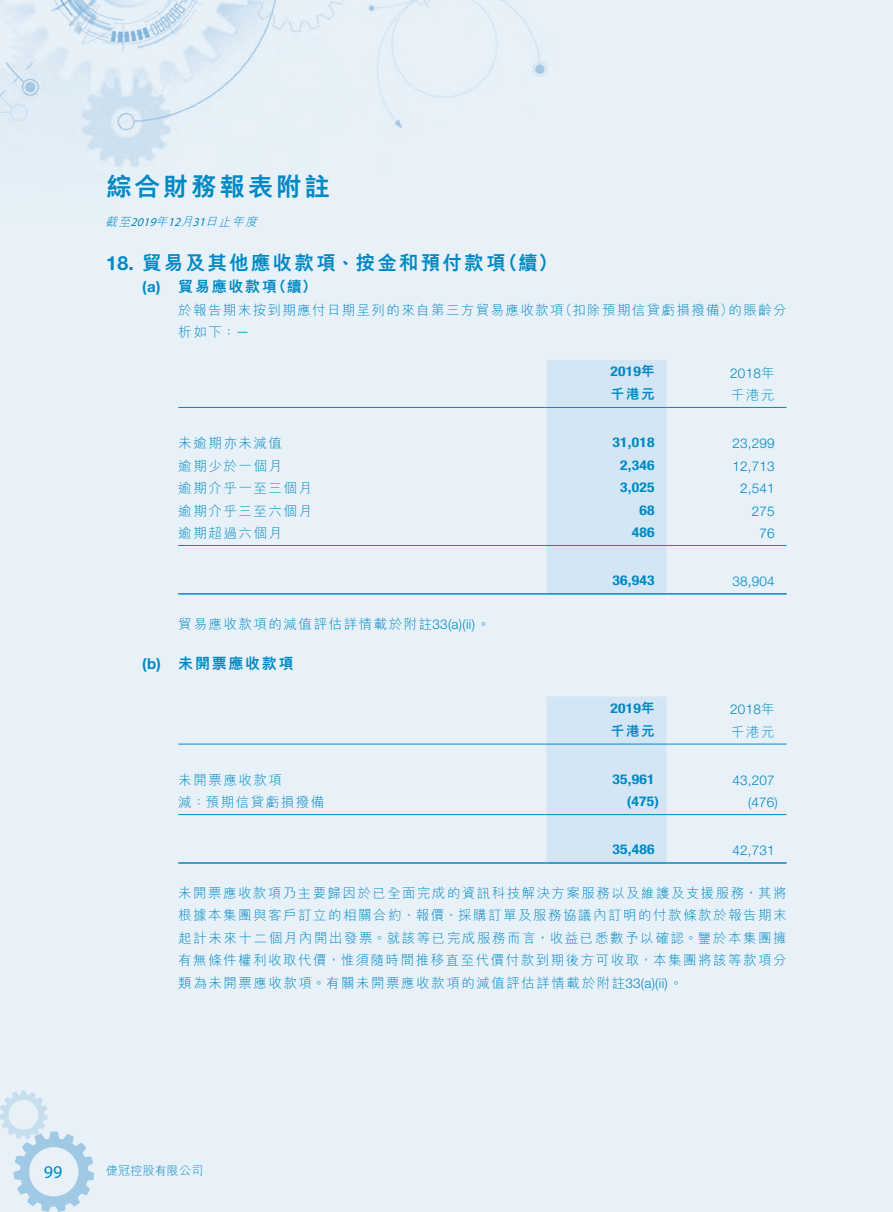
<style>
.page{position:relative;width:893px;height:1212px;background:#e8f1f8}
.page>*{position:absolute;margin:0;border:0;box-sizing:border-box;transform-origin:0 0}
.t1{font:800 25.5px "M Hei HK";letter-spacing:.11em;color:#0089c4}
._03_H1{font:800 19.5px "M Hei HK";letter-spacing:.115em;color:#0089c4}
.t2{font:18px "Myriad Pro";color:#0089c4}
._04___H2{font:800 15px "M Hei HK";letter-spacing:.115em;color:#0089c4}
._04___H2-2{font:700 15px "Helvetica Neue LT Std";color:#0089c4}
._13_____P4{font:300 13.5px/22.5px "M Hei HK";letter-spacing:.11em;color:#0089c4}
._12___P2{font:300 13.5px "M Hei HK";letter-spacing:.115em;color:#0089c4}
._12___P2-2{font:300 13.5px "Helvetica Neue LT Std";letter-spacing:.015em;color:#0089c4}
._12___P2-3{font:700 condensed 13.5px "Helvetica Neue LT Std";letter-spacing:.01em;color:#0089c4;scale:1.15 1}
._12___P2-4{font:800 13.5px "M Hei HK";letter-spacing:.115em;color:#0089c4}
.t3{font:300 12px "M Hei HK";letter-spacing:.01em;color:#0089c4}
.t4{font:italic 300 12px "M Hei HK";color:#0089c4}
.t5{font:italic 12px "Myriad Pro";color:#0089c4}
.s1{font-family:"Helvetica Neue LT Std";font-weight:700}
.s2{font-family:"Helvetica Neue LT Std"}
.s3{font-family:"M Hei HK";font-weight:800;font-stretch:normal}
.s4{font-family:"M Hei HK"}
</style>
<div class="page">
<img style="left:0;top:0;width:547px;height:167px">
<svg style="left:0;top:1090px;width:94px;height:122px"></svg>
<div style="left:546px;top:360px;width:120px;height:235px;background:#d4e6f3"></div>
<hr style="left:178px;top:407px;width:368px;height:1px;background:#0089c4">
<hr style="left:547px;top:407px;width:120px;height:1px;background:#0089c4">
<hr style="left:667px;top:407px;width:120px;height:1px;background:#0089c4">
<hr style="left:178px;top:545px;width:368px;height:1px;background:#0089c4">
<hr style="left:547px;top:545px;width:120px;height:1px;background:#0089c4">
<hr style="left:667px;top:545px;width:120px;height:1px;background:#0089c4">
<hr style="left:178px;top:593px;width:368px;height:2px;background:#0089c4">
<hr style="left:547px;top:593px;width:120px;height:2px;background:#0089c4">
<hr style="left:667px;top:593px;width:120px;height:2px;background:#0089c4">
<div style="left:546px;top:696px;width:120px;height:168px;background:#d4e6f3"></div>
<hr style="left:178px;top:744px;width:368px;height:1px;background:#0089c4">
<hr style="left:547px;top:744px;width:120px;height:1px;background:#0089c4">
<hr style="left:667px;top:744px;width:120px;height:1px;background:#0089c4">
<hr style="left:178px;top:814px;width:368px;height:1px;background:#0089c4">
<hr style="left:547px;top:814px;width:120px;height:1px;background:#0089c4">
<hr style="left:667px;top:814px;width:120px;height:1px;background:#0089c4">
<hr style="left:178px;top:862px;width:368px;height:2px;background:#0089c4">
<hr style="left:547px;top:862px;width:120px;height:2px;background:#0089c4">
<hr style="left:667px;top:862px;width:120px;height:2px;background:#0089c4">
<h1 class="t1" style="left:106px;top:174px;width:225px">綜合財務報表附註</h1>
<p class="t4" style="left:205px;top:215px;width:57px">日止年度</p>
<p class="t4" style="left:156px;top:215px;width:17px">年</p>
<p class="t4" style="left:105px;top:215px;width:30px">截至</p>
<p class="t4" style="left:180px;top:215px;width:17px">月</p>
<p class="t5" style="left:131px;top:214px;width:30px">2019</p>
<p class="t5" style="left:168px;top:214px;width:18px">12</p>
<p class="t5" style="left:192px;top:214px;width:18px">31</p>
<p class="_03_H1" style="left:106px;top:253px;width:401px"><span class="s1">18.</span> 貿易及其他應收款項、按金和預付款項</p>
<p class="_04___H2" style="left:271px;top:279px;width:47px">（續(</p>
<p class="_03_H1" style="left:498px;top:253px;width:61px">（續(</p>
<p class="_04___H2" style="left:178px;top:279px;width:100px">貿易應收款項</p>
<p class="_04___H2-2" style="left:142px;top:277px;width:20px">(a)</p>
<p class="_13_____P4" style="left:559px;top:298px;width:176px">（扣除預期信貸虧損撥備）</p>
<p class="_13_____P4" style="left:236px;top:299px;width:329px;line-height:21.1px;text-indent:-57px">於報告期末按到期應付日期呈列的來自第三方貿易應收款項<span class="s2">—</span></p>
<p class="_13_____P4" style="left:729px;top:298px;width:60px">的賬齡分</p>
<p class="_13_____P4" style="left:178px;top:321px;width:59px">析如下：</p>
<p class="_04___H2-2" style="left:142px;top:654px;width:20px">(b)</p>
<p class="_12___P2-3" style="left:610px;top:363px;width:40px">2019<span class="s3">年</span></p>
<p class="_12___P2-2" style="left:730px;top:364px;width:46px">2018<span class="s4">年</span></p>
<p class="_12___P2-4" style="left:611px;top:387px;width:45px">千港元</p>
<p class="_12___P2" style="left:731px;top:388px;width:45px">千港元</p>
<p class="_12___P2" style="left:178px;top:436px;width:105px">未逾期亦未減值</p>
<p class="_12___P2-3" style="left:613px;top:434px;width:38px">31,018</p>
<p class="_12___P2-2" style="left:732px;top:435px;width:44px">23,299</p>
<p class="_12___P2" style="left:178px;top:459px;width:105px">逾期少於一個月</p>
<p class="_12___P2-3" style="left:620px;top:456px;width:31px">2,346</p>
<p class="_12___P2-2" style="left:732px;top:457px;width:44px">12,713</p>
<p class="_12___P2" style="left:178px;top:481px;width:135px">逾期介乎一至三個月</p>
<p class="_12___P2-3" style="left:620px;top:479px;width:31px">3,025</p>
<p class="_12___P2-2" style="left:740px;top:480px;width:36px">2,541</p>
<p class="_12___P2" style="left:178px;top:504px;width:135px">逾期介乎三至六個月</p>
<p class="_12___P2-3" style="left:639px;top:501px;width:15px">68</p>
<p class="_12___P2-2" style="left:752px;top:502px;width:24px">275</p>
<p class="_12___P2" style="left:178px;top:526px;width:105px">逾期超過六個月</p>
<p class="_12___P2-3" style="left:632px;top:524px;width:21px">486</p>
<p class="_12___P2-2" style="left:759px;top:525px;width:17px">76</p>
<p class="_12___P2-3" style="left:613px;top:572px;width:38px">36,943</p>
<p class="_12___P2-2" style="left:732px;top:573px;width:44px">38,904</p>
<p class="_13_____P4" style="left:178px;top:612px;width:313px">貿易應收款項的減值評估詳情載於附註<span class="s2">3 3 a( ) (</span> 。<span class="s2">(i i</span></p>
<p class="_04___H2" style="left:178px;top:656px;width:117px">未開票應收款項</p>
<p class="_12___P2-3" style="left:610px;top:700px;width:40px">2019<span class="s3">年</span></p>
<p class="_12___P2-2" style="left:730px;top:701px;width:46px">2018<span class="s4">年</span></p>
<p class="_12___P2-4" style="left:611px;top:724px;width:45px">千港元</p>
<p class="_12___P2" style="left:731px;top:725px;width:45px">千港元</p>
<p class="_12___P2" style="left:178px;top:773px;width:105px">未開票應收款項</p>
<p class="_12___P2-3" style="left:613px;top:771px;width:38px">35,961</p>
<p class="_12___P2-2" style="left:732px;top:772px;width:44px">43,207</p>
<p class="_12___P2" style="left:178px;top:795px;width:148px">減：預期信貸虧損撥備</p>
<p class="_12___P2-3" style="left:627px;top:793px;width:30px">)475(</p>
<p class="_12___P2-2" style="left:748px;top:794px;width:31px">)476(</p>
<p class="_12___P2-3" style="left:613px;top:841px;width:38px">35,486</p>
<p class="_13_____P4" style="left:178px;top:881px;width:610px;text-align:justify">未開票應收款項乃主要歸因於已全面完成的資訊科技解決方案服務以及維護及支援服務，其將根據本集團與客戶訂立的相關合約、報價、採購訂單及服務協議內訂明的付款條款於報告期末起計未來十二個月內開出發票。就該等已完成服務而言，收益已悉數予以確認。鑒於本集團擁有無條件權利收取代價，惟須隨時間推移直至代價付款到期後方可收取，本集團將該等款項分類為未開票應收款項。有關未開票應收款項的減值評估詳情載於附註<span class="s2">3 3 a( ) (</span> 。<span class="s2">(i i</span></p>
<p class="_12___P2-2" style="left:732px;top:842px;width:44px">42,731</p>
<h3 class="t2" style="left:44px;top:1160px;width:20px">99</h3>
<p class="t3" style="left:106px;top:1164px;width:98px">倢冠控股有限公司</p>
</div>
